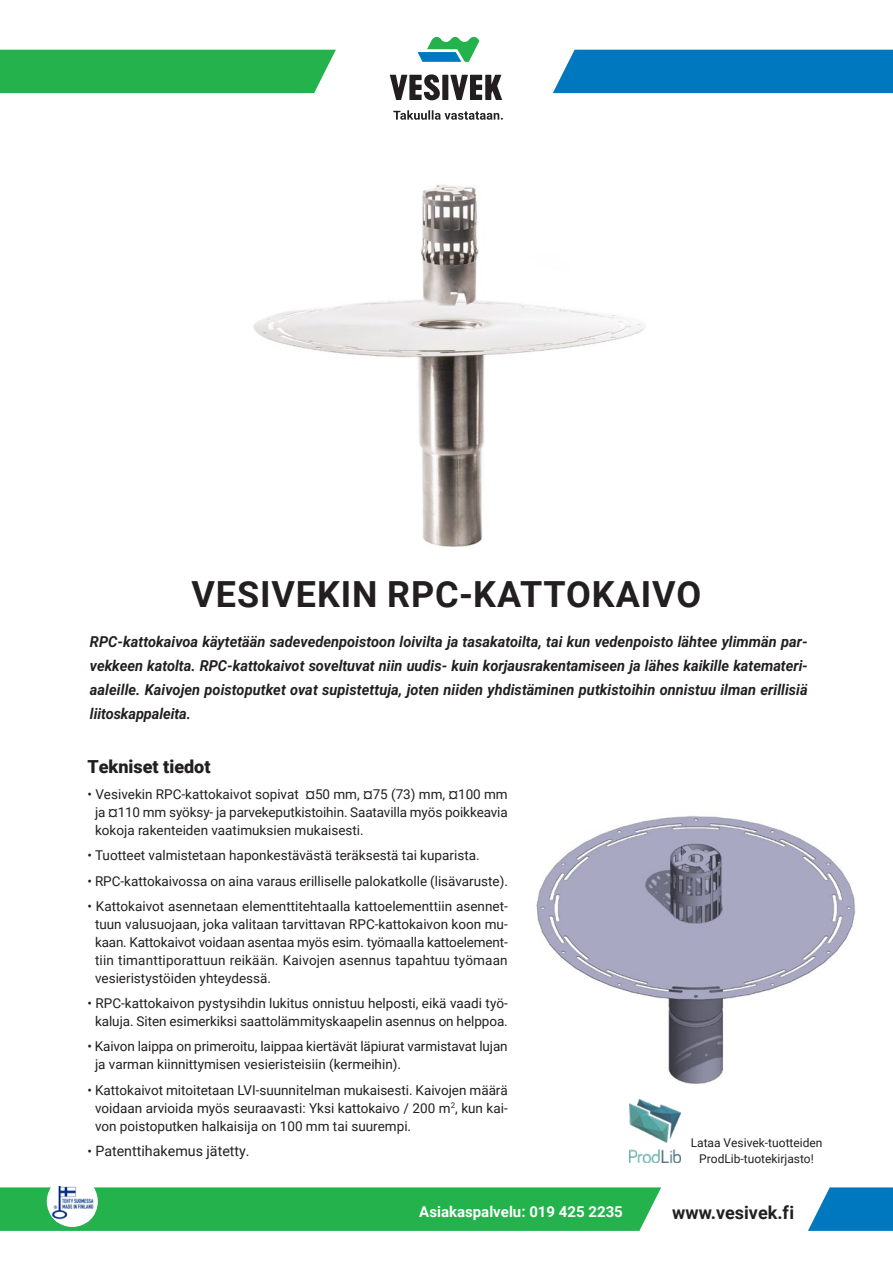
<style>
.page{position:relative;width:893px;height:1263px;background:#fff}
.page>*{position:absolute;margin:0;border:0;box-sizing:border-box;transform-origin:0 0}
.Väliotsikko{font:700 36px "Roboto";letter-spacing:.025em;color:#231f20}
.INGRESSI__Arvo{font:900 18px "Roboto";color:#231f20}
.t1{font:700 18px "Roboto";color:#231f20}
.INGRESSI__Arvo-2{font:italic 700 15px/24px "Roboto";letter-spacing:.01em;color:#231f20;text-align:justify}
.t2{font:700 15px "Roboto";color:#fff}
.INGRESSI__Arvo-3{font:14.25px "Roboto";color:#231f20}
.INGRESSI__Arvo-4{font:13.5px/18px "Roboto";color:#231f20;text-align:justify}
.INGRESSI__Arvo-5{font:12px "Roboto";color:#231f20}
.s1{font-size:13.5px}
</style>
<div class="page">
<img style="left:253px;top:228px;width:393px;height:319px">
<svg style="left:307px;top:36px;width:288px;height:192px"></svg>
<img style="left:536px;top:816px;width:320px;height:284px">
<img style="left:630px;top:1100px;width:51px;height:62px">
<div style="left:0;top:50px;width:336px;height:43px;background:#23b24b"></div>
<div style="left:553px;top:50px;width:340px;height:43px;background:#0078c0"></div>
<svg style="left:390px;top:74px;width:50px;height:26px"></svg>
<div style="left:442px;top:75px;width:6px;height:25px;background:#231f20"></div>
<svg style="left:450px;top:75px;width:52px;height:25px"></svg>
<svg style="left:418px;top:37px;width:61px;height:25px"></svg>
<svg style="left:393px;top:110px;width:110px;height:10px"></svg>
<div style="left:0;top:1187px;width:661px;height:44px;background:#23b24b"></div>
<svg style="left:808px;top:1187px;width:85px;height:44px;background:#238ac8"></svg>
<div style="left:47px;top:1176px;width:51px;height:51px;background:#fff;border-radius:50%"></div>
<img style="left:50px;top:1186px;width:45px;height:36px">
<p class="Väliotsikko" style="left:191px;top:568px;width:511px">VESIVEKIN RPC-KATTOKAIVO</p>
<p class="INGRESSI__Arvo-2" style="left:90px;top:629px;width:719px">RPC-kattokaivoa käytetään sadevedenpoistoon loivilta ja tasakatoilta, tai kun vedenpoisto lähtee ylimmän par&shy;vekkeen katolta. RPC-kattokaivot soveltuvat niin uudis- kuin korjausrakentamiseen ja lähes kaikille katemateri&shy;aaleille. Kaivojen poistoputket ovat supistettuja, joten niiden yhdistäminen putkistoihin onnistuu ilman erillisiä liitoskappaleita.</p>
<p class="INGRESSI__Arvo" style="left:88px;top:754px;width:125px">Tekniset tiedot</p>
<p class="INGRESSI__Arvo-4" style="left:95px;top:785px;width:414px;text-indent:-8px">• Vesivekin RPC-kattokaivot sopivat ¤50 mm, ¤75 (73) mm, ¤100 mm ja ¤110 mm syöksy- ja parvekeputkistoihin. Saatavilla myös poikkeavia kokoja rakenteiden vaatimuksien mukaisesti.</p>
<p class="INGRESSI__Arvo-4" style="left:88px;top:846px;width:394px">• Tuotteet valmistetaan haponkestävästä teräksestä tai kuparista.</p>
<p class="INGRESSI__Arvo-4" style="left:88px;top:871px;width:422px">• RPC-kattokaivossa on aina varaus erilliselle palokatkolle (lisävaruste).</p>
<p class="INGRESSI__Arvo-4" style="left:95px;top:896px;width:414px;text-indent:-8px">• Kattokaivot asennetaan elementtitehtaalla kattoelementtiin asennet&shy;tuun valusuojaan, joka valitaan tarvittavan RPC-kattokaivon koon mu&shy;kaan. Kattokaivot voidaan asentaa myös esim. työmaalla kattoelement&shy;tiin timanttiporattuun reikään. Kaivojen asennus tapahtuu työmaan vesieristystöiden yhteydessä.</p>
<p class="INGRESSI__Arvo-4" style="left:88px;top:994px;width:422px;text-align:center">• RPC-kattokaivon pystysihdin lukitus onnistuu helposti, eikä vaadi työ&shy;kaluja. Siten esimerkiksi saattolämmityskaapelin asennus on helppoa.</p>
<p class="INGRESSI__Arvo-4" style="left:95px;top:1037px;width:414px;text-indent:-8px">• Kaivon laippa on primeroitu, laippaa kiertävät läpiurat varmistavat lujan ja varman kiinnittymisen vesieristeisiin (kermeihin).</p>
<p class="INGRESSI__Arvo-4" style="left:95px;top:1080px;width:414px;text-indent:-8px">• Kattokaivot mitoitetaan LVI-suunnitelman mukaisesti. Kaivojen määrä voidaan arvioida myös seuraavasti: Yksi kattokaivo / 200 m<sup>2</sup>, kun kai&shy;von poistoputken halkaisija on 100 mm tai suurempi.</p>
<p class="INGRESSI__Arvo-3" style="left:88px;top:1141px;width:164px"><span class="s1">•</span> Patenttihakemus jätetty.</p>
<p class="INGRESSI__Arvo-5" style="left:691px;top:1134px;width:133px">Lataa Vesivek-tuotteiden</p>
<p class="INGRESSI__Arvo-5" style="left:699px;top:1150px;width:116px">ProdLib-tuotekirjasto!</p>
<p class="t2" style="left:419px;top:1201px;width:205px">Asiakaspalvelu: 019 425 2235</p>
<p class="t1" style="left:672px;top:1200px;width:123px">www.vesivek.fi</p>
</div>
